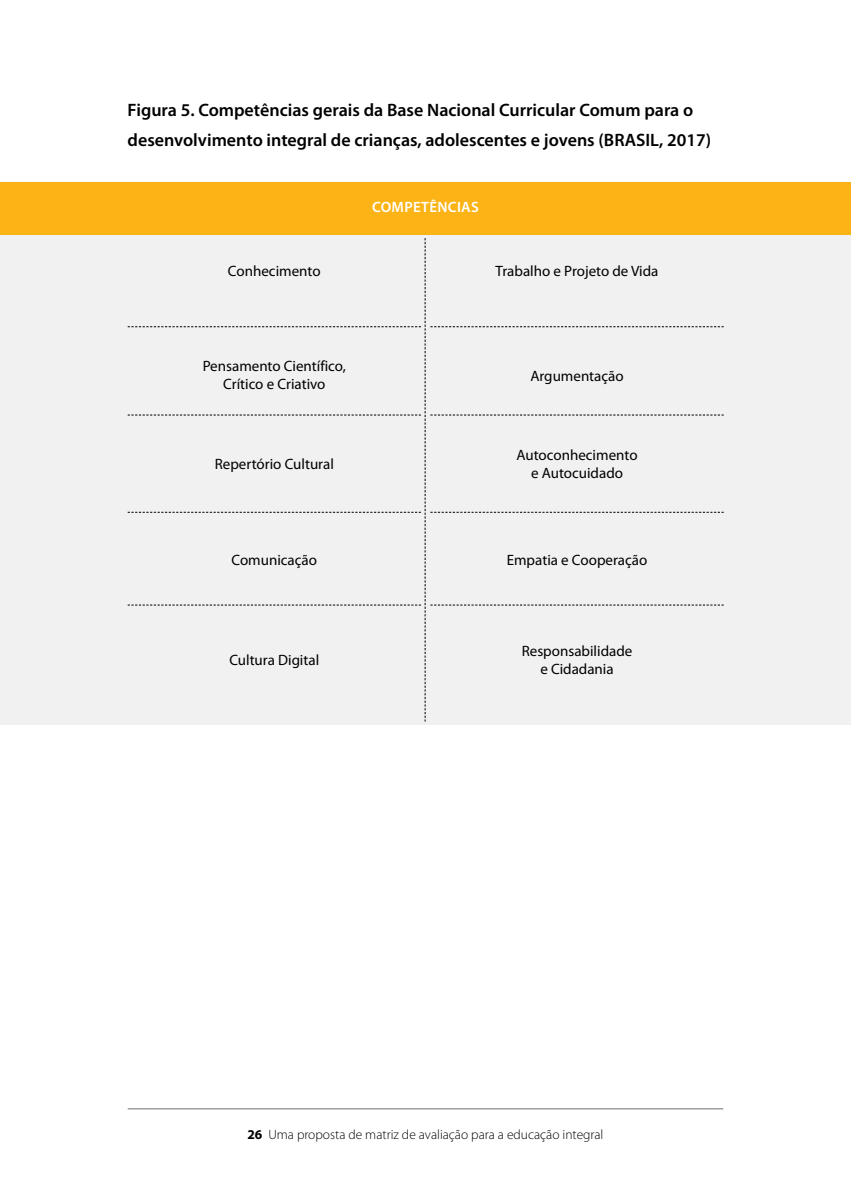
<style>
.page{position:relative;width:851px;height:1191px;background:#fff}
.page>*{position:absolute;margin:0;border:0;box-sizing:border-box;transform-origin:0 0}
.t1{font:600 18px/30px "Myriad Pro";color:#000}
.t2{font:15px/18px "Myriad Pro";color:#000;text-align:center}
.t3{font:600 15px "Myriad Pro";letter-spacing:.02em;color:#fff}
.t4{font:300 13.5px "Myriad Pro";color:#000}
.s1{font-weight:700}
</style>
<div class="page">
<hr style="left:128px;top:1108px;width:594px;height:1px;background:#6d6e71">
<div style="left:0;top:182px;width:850px;height:53px;background:#fcb316"></div>
<div style="left:0;top:235px;width:850px;height:489px;background:#f1f1f2"></div>
<svg style="left:128px;top:238px;width:595px;height:483px"></svg>
<p class="t1" style="left:128px;top:94px;width:585px">Figura 5. Competências gerais da Base Nacional Curricular Comum para o desenvolvimento integral de crianças, adolescentes e jovens (BRASIL, 2017)</p>
<p class="t3" style="left:372px;top:197px;width:108px">COMPETÊNCIAS</p>
<p class="t2" style="left:228px;top:262px;width:94px">Conhecimento</p>
<p class="t2" style="left:495px;top:262px;width:164px">Trabalho e Projeto de Vida</p>
<p class="t2" style="left:203px;top:356px;width:145px">Pensamento Científico,<br>Crítico e Criativo</p>
<p class="t2" style="left:215px;top:455px;width:121px">Repertório Cultural</p>
<p class="t2" style="left:530px;top:367px;width:95px">Argumentação</p>
<p class="t2" style="left:516px;top:446px;width:123px">Autoconhecimento e Autocuidado</p>
<p class="t2" style="left:231px;top:551px;width:87px">Comunicação</p>
<p class="t2" style="left:506px;top:551px;width:142px">Empatia e Cooperação</p>
<p class="t2" style="left:229px;top:651px;width:91px">Cultura Digital</p>
<p class="t2" style="left:521px;top:642px;width:112px">Responsabilidade e Cidadania</p>
<p class="t4" style="left:247px;top:1126px;width:357px"><span class="s1">26</span> Uma proposta de matriz de avaliação para a educação integral</p>
</div>
